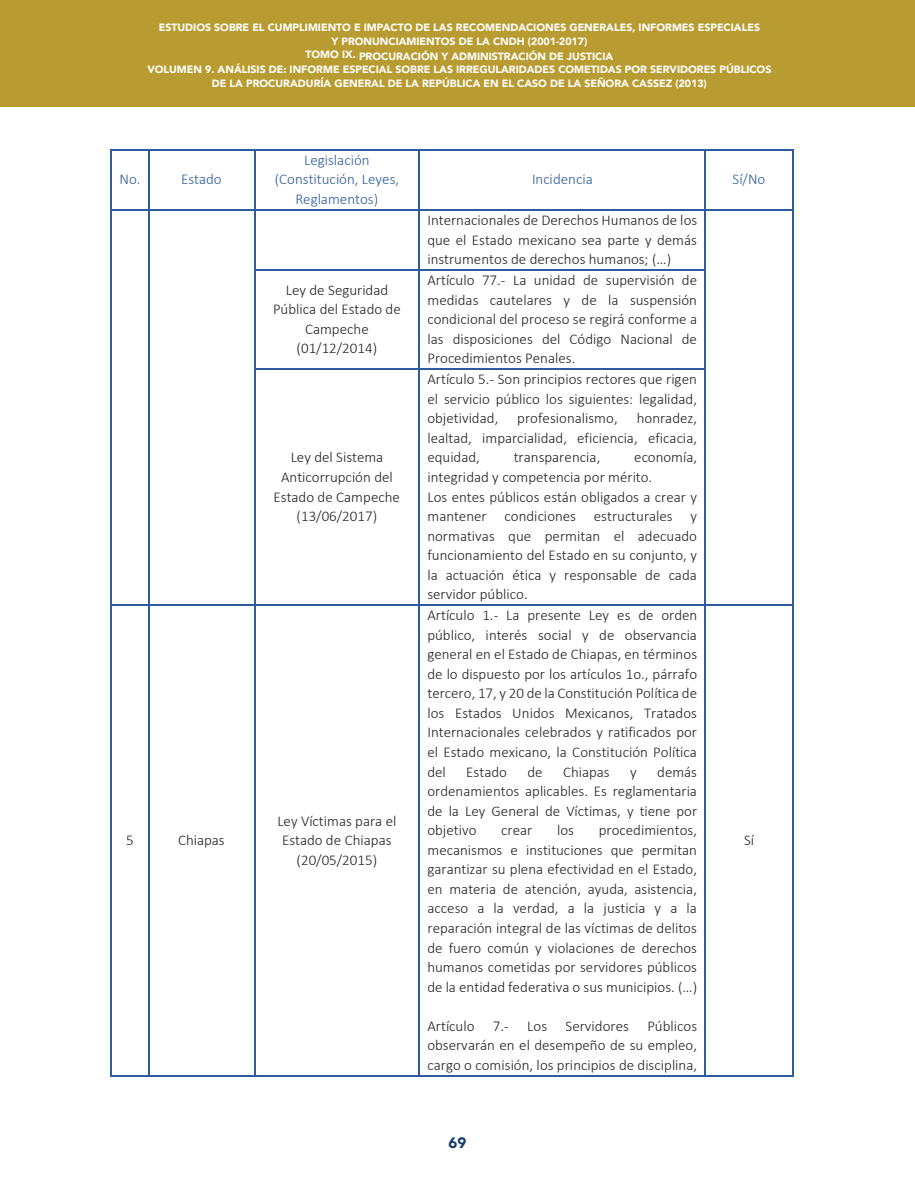
<style>
.page{position:relative;width:915px;height:1191px;background:#fff}
.page>*{position:absolute;margin:0;border:0;box-sizing:border-box;transform-origin:0 0}
.t1{font:300 15px/19.5px "Calibri";color:#231f20;text-align:justify}
.t2{font:300 15px/19.5px "Calibri";color:#2c5c9d;text-align:center}
.t3{font:900 15px "Avenir";color:#163c68}
.t4{font:900 10.5px/13.5px "Avenir";color:#fff;text-align:center}
</style>
<div class="page">
<div style="left:0;top:0;width:914px;height:106px;background:#b99c31"></div>
<hr style="left:112px;top:149px;width:36px;height:1px;background:#2c5c9d">
<hr style="left:149px;top:149px;width:105px;height:1px;background:#2c5c9d">
<hr style="left:255px;top:149px;width:163px;height:1px;background:#2c5c9d">
<hr style="left:420px;top:149px;width:284px;height:1px;background:#2c5c9d">
<hr style="left:705px;top:149px;width:86px;height:1px;background:#2c5c9d">
<hr style="left:111px;top:150px;width:1px;height:59px;background:#2c5c9d">
<hr style="left:148px;top:150px;width:1px;height:59px;background:#2c5c9d">
<hr style="left:254px;top:150px;width:1px;height:59px;background:#2c5c9d">
<hr style="left:418px;top:150px;width:2px;height:59px;background:#2c5c9d">
<hr style="left:704px;top:150px;width:1px;height:59px;background:#2c5c9d">
<hr style="left:791px;top:150px;width:2px;height:59px;background:#2c5c9d">
<hr style="left:112px;top:209px;width:36px;height:1px;background:#2c5c9d">
<hr style="left:149px;top:209px;width:105px;height:1px;background:#2c5c9d">
<hr style="left:255px;top:209px;width:163px;height:1px;background:#2c5c9d">
<hr style="left:420px;top:209px;width:284px;height:1px;background:#2c5c9d">
<hr style="left:705px;top:209px;width:86px;height:1px;background:#2c5c9d">
<hr style="left:111px;top:210px;width:1px;height:59px;background:#2c5c9d">
<hr style="left:148px;top:210px;width:1px;height:59px;background:#2c5c9d">
<hr style="left:254px;top:210px;width:1px;height:59px;background:#2c5c9d">
<hr style="left:418px;top:210px;width:2px;height:59px;background:#2c5c9d">
<hr style="left:704px;top:210px;width:1px;height:59px;background:#2c5c9d">
<hr style="left:791px;top:210px;width:2px;height:59px;background:#2c5c9d">
<hr style="left:255px;top:269px;width:163px;height:2px;background:#2c5c9d">
<hr style="left:420px;top:269px;width:284px;height:2px;background:#2c5c9d">
<hr style="left:111px;top:271px;width:1px;height:97px;background:#2c5c9d">
<hr style="left:148px;top:271px;width:1px;height:97px;background:#2c5c9d">
<hr style="left:254px;top:271px;width:1px;height:97px;background:#2c5c9d">
<hr style="left:418px;top:271px;width:2px;height:97px;background:#2c5c9d">
<hr style="left:704px;top:271px;width:1px;height:97px;background:#2c5c9d">
<hr style="left:791px;top:271px;width:2px;height:97px;background:#2c5c9d">
<hr style="left:255px;top:368px;width:163px;height:2px;background:#2c5c9d">
<hr style="left:420px;top:368px;width:284px;height:2px;background:#2c5c9d">
<hr style="left:111px;top:370px;width:1px;height:234px;background:#2c5c9d">
<hr style="left:148px;top:370px;width:1px;height:234px;background:#2c5c9d">
<hr style="left:254px;top:370px;width:1px;height:234px;background:#2c5c9d">
<hr style="left:418px;top:370px;width:2px;height:234px;background:#2c5c9d">
<hr style="left:704px;top:370px;width:1px;height:234px;background:#2c5c9d">
<hr style="left:791px;top:370px;width:2px;height:234px;background:#2c5c9d">
<hr style="left:112px;top:604px;width:36px;height:2px;background:#2c5c9d">
<hr style="left:149px;top:604px;width:105px;height:2px;background:#2c5c9d">
<hr style="left:255px;top:604px;width:163px;height:2px;background:#2c5c9d">
<hr style="left:420px;top:604px;width:284px;height:2px;background:#2c5c9d">
<hr style="left:705px;top:604px;width:86px;height:2px;background:#2c5c9d">
<hr style="left:111px;top:606px;width:1px;height:469px;background:#2c5c9d">
<hr style="left:112px;top:1075px;width:36px;height:1px;background:#2c5c9d">
<hr style="left:148px;top:606px;width:1px;height:469px;background:#2c5c9d">
<hr style="left:149px;top:1075px;width:105px;height:1px;background:#2c5c9d">
<hr style="left:254px;top:606px;width:1px;height:469px;background:#2c5c9d">
<hr style="left:255px;top:1075px;width:163px;height:1px;background:#2c5c9d">
<hr style="left:418px;top:606px;width:2px;height:469px;background:#2c5c9d">
<hr style="left:420px;top:1075px;width:284px;height:1px;background:#2c5c9d">
<hr style="left:704px;top:606px;width:1px;height:469px;background:#2c5c9d">
<hr style="left:705px;top:1075px;width:86px;height:1px;background:#2c5c9d">
<hr style="left:791px;top:606px;width:2px;height:469px;background:#2c5c9d">
<p class="t4" style="left:159px;top:21px;width:602px">ESTUDIOS SOBRE EL CUMPLIMIENTO E IMPACTO DE LAS RECOMENDACIONES GENERALES, INFORMES ESPECIALES<br>Y PRONUNCIAMIENTOS DE LA CNDH (2001-2017)</p>
<p class="t4" style="left:147px;top:49px;width:625px">TOMO IX. PROCURACIÓN Y ADMINISTRACIÓN DE JUSTICIA<br>VOLUMEN 9. ANÁLISIS DE: INFORME ESPECIAL SOBRE LAS IRREGULARIDADES COMETIDAS POR SERVIDORES PÚBLICOS<br>DE LA PROCURADURÍA GENERAL DE LA REPÚBLICA EN EL CASO DE LA SEÑORA CASSEZ (2013)</p>
<p class="t2" style="left:119px;top:169px;width:22px">No.</p>
<p class="t2" style="left:181px;top:169px;width:42px">Estado</p>
<p class="t1" style="left:126px;top:830px;width:9px">5</p>
<p class="t1" style="left:178px;top:830px;width:48px">Chiapas</p>
<p class="t2" style="left:275px;top:150px;width:126px">Legislación (Constitución, Leyes,<br>Reglamentos)</p>
<p class="t2" style="left:532px;top:169px;width:62px">Incidencia</p>
<p class="t2" style="left:732px;top:169px;width:34px">Sí/No</p>
<p class="t1" style="left:427px;top:210px;width:271px">Internacionales de Derechos Humanos de los que el Estado mexicano sea parte y demás instrumentos de derechos humanos; (…)</p>
<p class="t1" style="left:273px;top:280px;width:129px;text-align:center">Ley de Seguridad<br>Pública del Estado de<br>Campeche (01/12/2014)</p>
<p class="t1" style="left:427px;top:270px;width:271px">Artículo 77.- La unidad de supervisión de medidas cautelares y de la suspensión condicional del proceso se regirá conforme a las disposiciones del Código Nacional de Procedimientos Penales.</p>
<p class="t1" style="left:273px;top:447px;width:128px;text-align:center">Ley del Sistema<br>Anticorrupción del<br>Estado de Campeche (13/06/2017)</p>
<p class="t1" style="left:277px;top:810px;width:121px;text-align:center">Ley Víctimas para el<br>Estado de Chiapas (20/05/2015)</p>
<p class="t1" style="left:427px;top:369px;width:271px">Artículo 5.- Son principios rectores que rigen el servicio público los siguientes: legalidad, objetividad,</p>
<p class="t1" style="left:517px;top:408px;width:102px">profesionalismo,</p>
<p class="t1" style="left:427px;top:408px;width:271px;text-indent:209px">honradez, lealtad, imparcialidad, eficiencia, eficacia, equidad,</p>
<p class="t1" style="left:427px;top:447px;width:271px;text-align:left;text-indent:207px">economía, integridad y competencia por mérito.<br>Los entes públicos están obligados a crear y mantener condiciones estructurales y normativas que permitan el adecuado funcionamiento del Estado en su conjunto, y la actuación ética y responsable de cada servidor público.</p>
<p class="t1" style="left:513px;top:447px;width:88px">transparencia,</p>
<p class="t1" style="left:427px;top:605px;width:271px">Artículo 1.- La presente Ley es de orden público, interés social y de observancia general en el Estado de Chiapas, en términos de lo dispuesto por los artículos 1o., párrafo tercero, 17, y 20 de la Constitución Política de los Estados Unidos Mexicanos, Tratados Internacionales celebrados y ratificados por el Estado mexicano, la Constitución Política del</p>
<p class="t1" style="left:427px;top:761px;width:271px;text-indent:230px">demás ordenamientos aplicables. Es reglamentaria de la Ley General de Víctimas, y tiene por objetivo</p>
<p class="t1" style="left:466px;top:761px;width:42px">Estado</p>
<p class="t1" style="left:527px;top:761px;width:17px">de</p>
<p class="t1" style="left:563px;top:761px;width:48px">Chiapas</p>
<p class="t1" style="left:630px;top:761px;width:8px">y</p>
<p class="t1" style="left:501px;top:820px;width:33px">crear</p>
<p class="t1" style="left:557px;top:820px;width:18px">los</p>
<p class="t1" style="left:427px;top:820px;width:271px;text-indent:171px">procedimientos, mecanismos e instituciones que permitan garantizar su plena efectividad en el Estado, en materia de atención, ayuda, asistencia, acceso a la verdad, a la justicia y a la reparación integral de las víctimas de delitos de fuero común y violaciones de derechos humanos cometidas por servidores públicos de la entidad federativa o sus municipios. (…)</p>
<p class="t1" style="left:427px;top:1015px;width:271px">Artículo 7.- Los Servidores Públicos observarán en el desempeño de su empleo, cargo o comisión, los principios de disciplina,</p>
<p class="t3" style="left:448px;top:1130px;width:19px">69</p>
<p class="t1" style="left:743px;top:830px;width:12px">Sí</p>
</div>
